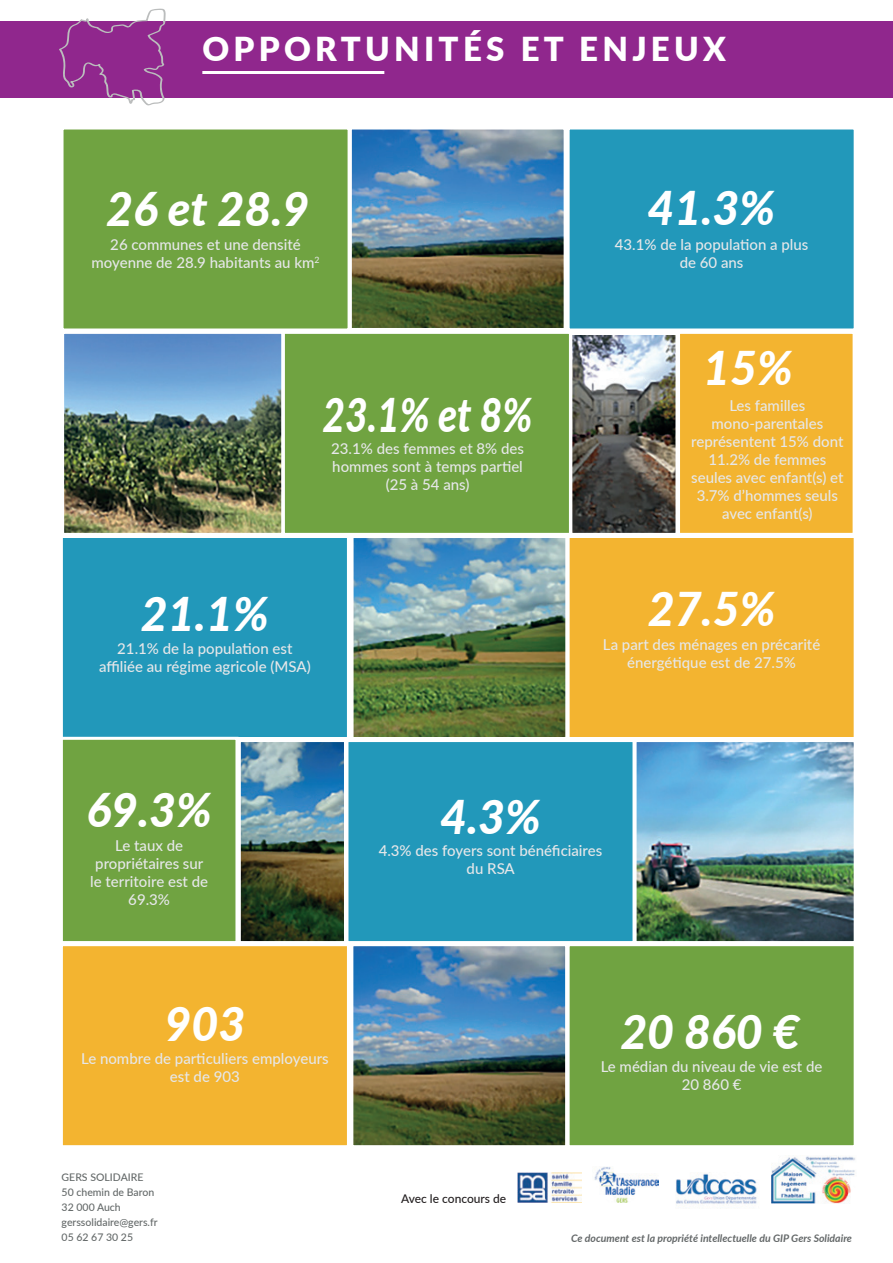
<style>
.page{position:relative;width:893px;height:1263px;background:#fff}
.page>*{position:absolute;margin:0;border:0;box-sizing:border-box;transform-origin:0 0}
.t1{font:italic 800 46.5px "Lato";color:#fff}
.t2{font:italic 800 46.5px "Lato";color:#fff;scale:.84 1}
.t3{font:900 33px "Lato";letter-spacing:.13em;color:#fff}
.t4{font:500 15px/18px "Lato";color:#e6e7e9;text-align:center}
.t5{font:500 12px "Lato";color:#231f20}
.t6{font:500 10.5px/15px "Lato";color:#646969}
.t7{font:italic 700 10.5px "Lato";color:#636768}
</style>
<div class="page">
<div style="left:0;top:21px;width:893px;height:76px;background:#90278d"></div>
<hr style="left:202px;top:71px;width:182px;height:3px;background:#fff">
<div style="left:61px;top:126px;width:290px;height:205px;background:#70a341;border:3px solid #fff"></div>
<div style="left:60px;top:535px;width:290px;height:205px;background:#2298ba;border:3px solid #fff"></div>
<div style="left:60px;top:943px;width:290px;height:205px;background:#f3b430;border:3px solid #fff"></div>
<div style="left:567px;top:126px;width:290px;height:205px;background:#2298ba;border:3px solid #fff"></div>
<div style="left:282px;top:331px;width:290px;height:205px;background:#70a341;border:3px solid #fff"></div>
<div style="left:345px;top:739px;width:290px;height:205px;background:#2298ba;border:3px solid #fff"></div>
<div style="left:567px;top:535px;width:290px;height:205px;background:#f3b430;border:3px solid #fff"></div>
<div style="left:567px;top:943px;width:290px;height:205px;background:#70a341;border:3px solid #fff"></div>
<img style="left:353px;top:130px;width:210px;height:197px">
<div style="left:349px;top:126px;width:218px;height:205px;border:3px solid #fff"></div>
<img style="left:65px;top:335px;width:215px;height:197px">
<div style="left:61px;top:331px;width:223px;height:205px;border:3px solid #fff"></div>
<img style="left:638px;top:743px;width:215px;height:197px">
<div style="left:634px;top:739px;width:223px;height:205px;border:3px solid #fff"></div>
<img style="left:355px;top:539px;width:209px;height:197px">
<div style="left:351px;top:535px;width:217px;height:205px;border:3px solid #fff"></div>
<img style="left:354px;top:947px;width:210px;height:197px">
<div style="left:350px;top:943px;width:218px;height:205px;border:3px solid #fff"></div>
<img style="left:573px;top:336px;width:101px;height:196px">
<div style="left:569px;top:331px;width:109px;height:205px;border:3px solid #fff"></div>
<img style="left:242px;top:743px;width:101px;height:197px">
<div style="left:238px;top:739px;width:109px;height:205px;border:3px solid #fff"></div>
<div style="left:677px;top:331px;width:179px;height:205px;background:#f3b430;border:3px solid #fff"></div>
<div style="left:60px;top:737px;width:178px;height:207px;background:#70a341;border:3px solid #fff"></div>
<svg style="left:59px;top:9px;width:107px;height:97px"></svg>
<img style="left:517px;top:1173px;width:64px;height:29px">
<img style="left:594px;top:1167px;width:65px;height:35px">
<img style="left:676px;top:1172px;width:81px;height:33px">
<img style="left:772px;top:1155px;width:83px;height:48px">
<h2 class="t3" style="left:202px;top:25px;width:525px">OPPORTUNITÉS ET ENJEUX</h2>
<h1 class="t1" style="left:106px;top:175px;width:205px">26 et 28.9</h1>
<h1 class="t1" style="left:647px;top:173px;width:129px">41.3%</h1>
<p class="t4" style="left:92px;top:235px;width:230px">26 communes et une densité moyenne de 28.9 habitants au km<sup>2</sup></p>
<p class="t4" style="left:615px;top:235px;width:195px">43.1% de la population a plus de 60 ans</p>
<h1 class="t1" style="left:703px;top:334px;width:91px">15%</h1>
<h1 class="t2" style="left:323px;top:381px;width:251px">23.1% et 8%</h1>
<p class="t4" style="left:331px;top:439px;width:194px">23.1% des femmes et 8% des hommes sont à temps partiel (25 à 54 ans)</p>
<p class="t4" style="left:691px;top:396px;width:154px">Les familles mono-parentales représentent 15% dont<br>11.2% de femmes seules avec enfant(s) et<br>3.7% d’hommes seuls avec enfant(s)</p>
<h1 class="t1" style="left:141px;top:580px;width:129px">21.1%</h1>
<h1 class="t1" style="left:648px;top:575px;width:129px">27.5%</h1>
<p class="t4" style="left:99px;top:639px;width:213px">21.1% de la population est affiliée au régime agricole (MSA)</p>
<p class="t4" style="left:603px;top:634px;width:219px">La part des ménages en précarité énergétique est de 27.5%</p>
<h1 class="t1" style="left:86px;top:776px;width:127px">69.3%</h1>
<p class="t4" style="left:90px;top:835px;width:119px">Le taux de propriétaires sur le territoire est de<br>69.3%</p>
<h1 class="t1" style="left:440px;top:782px;width:102px">4.3%</h1>
<p class="t4" style="left:379px;top:841px;width:225px">4.3% des foyers sont bénéficiaires du RSA</p>
<h1 class="t1" style="left:164px;top:990px;width:82px">903</h1>
<h1 class="t1" style="left:620px;top:998px;width:181px">20 860 €</h1>
<p class="t4" style="left:81px;top:1049px;width:249px">Le nombre de particuliers employeurs est de 903</p>
<p class="t6" style="left:62px;top:1169px;width:98px">GERS SOLIDAIRE<br>50 chemin de Baron<br>32 000 Auch gerssolidaire@gers.fr<br>05 62 67 30 25</p>
<p class="t5" style="left:401px;top:1189px;width:107px">Avec le concours de</p>
<p class="t4" style="left:601px;top:1057px;width:223px">Le médian du niveau de vie est de<br>20 860 €</p>
<p class="t7" style="left:571px;top:1230px;width:282px">Ce document est la propriété intellectuelle du GIP Gers Solidaire</p>
</div>
